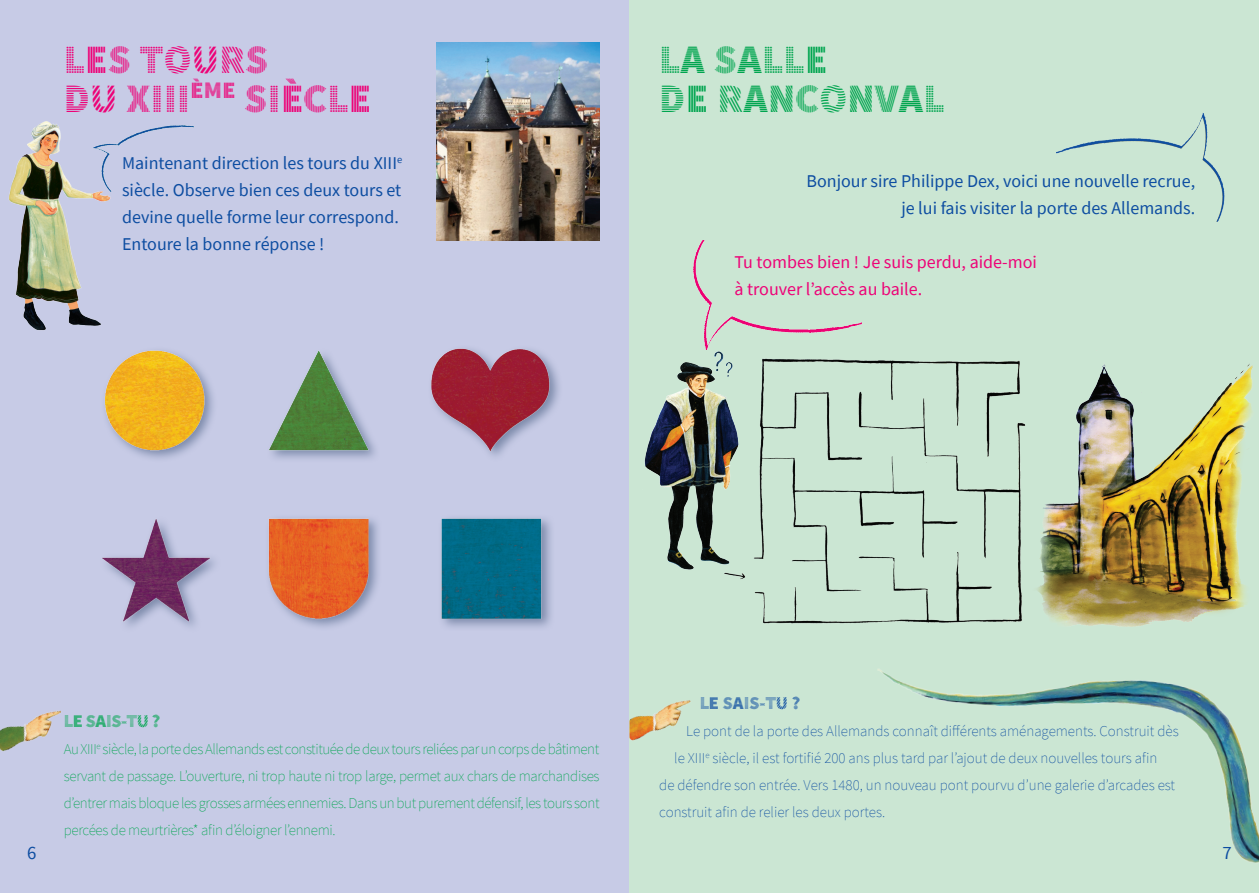
<style>
.page{position:relative;width:1259px;height:893px;background:#fff}
.page>*{position:absolute;margin:0;border:0;box-sizing:border-box;transform-origin:0 0}
.t1{font:40.5px/39px "Source Sans Pro DISPLAY";letter-spacing:.01em;color:#ed0277}
.t2{font:40.5px/39px "Source Sans Pro DISPLAY";letter-spacing:.01em;color:#00a54f}
.t3{font:18.75px "Source Sans Pro";color:#0d4da1}
.t4{font:18px/27px "Source Sans Pro";color:#0d4da1}
.t5{font:18px/27px "Source Sans Pro";color:#ed0277}
.t6{font:18px "Source Sans Pro DISPLAY";letter-spacing:-.02em;color:#00a54f}
.t7{font:18px "Source Sans Pro DISPLAY";color:#0d4da1}
.t8{font:200 15px/27px "Source Sans Pro";letter-spacing:-.02em;color:#00a54f;text-align:justify}
.t9{font:200 15px "Source Sans Pro";color:#0d4da1}
</style>
<div class="page">
<div style="left:0;top:0;width:629px;height:893px;background:#c7cbe6"></div>
<div style="left:629px;top:0;width:630px;height:893px;background:#cbe6d3"></div>
<img style="left:437px;top:43px;width:163px;height:198px">
<img style="left:102px;top:348px;width:457px;height:280px">
<img style="left:877px;top:669px;width:382px;height:194px">
<img style="left:9px;top:121px;width:102px;height:209px">
<img style="left:629px;top:700px;width:62px;height:41px">
<img style="left:0;top:710px;width:61px;height:41px">
<img style="left:644px;top:351px;width:609px;height:276px">
<img style="left:1057px;top:113px;width:167px;height:109px">
<img style="left:693px;top:241px;width:168px;height:109px">
<img style="left:93px;top:125px;width:100px;height:67px">
<h1 class="t1" style="left:64px;top:41px;width:284px">LES TOURS<br>DU XIII<sup>ÈME</sup> SIÈCLE</h1>
<p class="t4" style="left:122px;top:149px;width:282px">Maintenant direction les tours du XIII<sup>e </sup>siècle. Observe bien ces deux tours et devine quelle forme leur correspond.<br>Entoure la bonne réponse !</p>
<h1 class="t2" style="left:659px;top:41px;width:186px">LASALLE<br>DE RANCONVAL</h1>
<p class="t4" style="left:806px;top:167px;width:390px;text-align:right">Bonjour sire Philippe Dex, voici une nouvelle recrue, je lui fais visiter la porte des Allemands.</p>
<p class="t5" style="left:734px;top:248px;width:304px">Tu tombes bien ! Je suis perdu, aide-moi à trouver l’accès au baile.</p>
<p class="t6" style="left:64px;top:711px;width:98px">LE SAIS-TU ?</p>
<p class="t8" style="left:64px;top:735px;width:537px">Au XIII<sup>e</sup> siècle, la porte des Allemands est constituée de deux tours reliées par un corps de bâtiment servant de passage. L’ouverture, ni trop haute ni trop large, permet aux chars de marchandises d’entrer mais bloque les grosses armées ennemies. Dans un but purement défensif, les tours sont percées de meurtrières* afin d’éloigner l’ennemi.</p>
<p class="t7" style="left:699px;top:693px;width:102px">LE SAIS-TU ?</p>
<p class="t9" style="left:686px;top:721px;width:494px">Le pont de la porte des Allemands connaît différents aménagements. Construit dès</p>
<p class="t9" style="left:674px;top:748px;width:484px">le XIII<sup>e</sup> siècle, il est fortifié 200 ans plus tard par l’ajout de deux nouvelles tours afin</p>
<p class="t9" style="left:659px;top:775px;width:517px">de défendre son entrée. Vers 1480, un nouveau pont pourvu d’une galerie d’arcades est</p>
<p class="t9" style="left:659px;top:802px;width:227px">construit afin de relier les deux portes.</p>
<p class="t3" style="left:27px;top:841px;width:11px">6</p>
<p class="t3" style="left:1222px;top:841px;width:11px">7</p>
</div>
